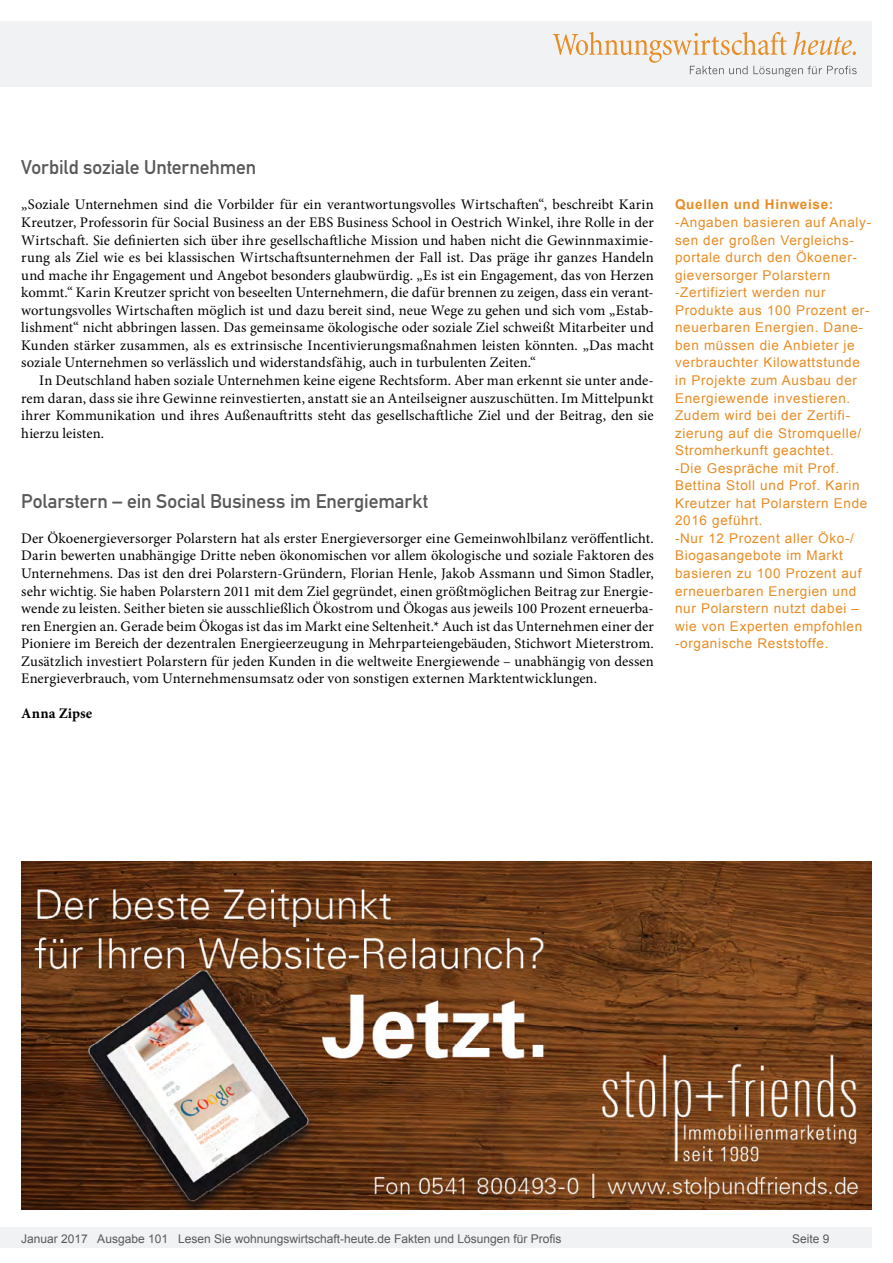
<style>
.page{position:relative;width:893px;height:1263px;background:#fff}
.page>*{position:absolute;margin:0;border:0;box-sizing:border-box;transform-origin:0 0}
.Überschrift_Grau{font:19.5px "DIN Mittelschrift";letter-spacing:-.005em;color:#595959}
.Fließtext_erste_Zeil{font:14.7px/17.5px "Minion Pro";letter-spacing:.005em;color:#000;text-align:justify}
.Fliesstext{font:14.7px/17.5px "Minion Pro";letter-spacing:.005em;color:#000;text-align:justify}
.AUTOR{font:700 14.7px "Minion Pro";letter-spacing:.01em;color:#000}
.Info{font:13.5px/17.5px "Arial";letter-spacing:.05em;color:#e88c24}
.Info-2{font:700 13.5px "Arial";letter-spacing:.05em;color:#e88c24}
.t1{font:12px "Arial";color:#595959}
</style>
<div class="page">
<div style="left:0;top:1227px;width:872px;height:20px;background:#f1f2f3"></div>
<div style="left:0;top:21px;width:872px;height:66px;background:#f1f2f3"></div>
<svg style="left:553px;top:32px;width:304px;height:45px"></svg>
<img style="left:21px;top:861px;width:851px;height:349px">
<p class="Überschrift_Grau" style="left:21px;top:156px;width:237px">Vorbild soziale Unternehmen</p>
<p class="Fließtext_erste_Zeil" style="left:21px;top:196px;width:634px">„Soziale Unternehmen sind die Vorbilder für ein verantwortungsvolles Wirtschaften“, beschreibt Karin Kreutzer, Professorin für Social Business an der EBS Business School in Oestrich Winkel, ihre Rolle in der Wirtschaft. Sie definierten sich über ihre gesellschaftliche Mission und haben nicht die Gewinnmaximie&shy;rung als Ziel wie es bei klassischen Wirtschaftsunternehmen der Fall ist. Das präge ihr ganzes Handeln und mache ihr Engagement und Angebot besonders glaubwürdig. „Es ist ein Engagement, das von Herzen kommt.“ Karin Kreutzer spricht von beseelten Unternehmern, die dafür brennen zu zeigen, dass ein verant&shy;wortungsvolles Wirtschaften möglich ist und dazu bereit sind, neue Wege zu gehen und sich vom „Estab&shy;lishment“ nicht abbringen lassen. Das gemeinsame ökologische oder soziale Ziel schweißt Mitarbeiter und Kunden stärker zusammen, als es extrinsische Incentivierungsmaßnahmen leisten könnten. „Das macht soziale Unternehmen so verlässlich und widerstandsfähig, auch in turbulenten Zeiten.“</p>
<p class="Fliesstext" style="left:21px;top:372px;width:634px;text-indent:18px">In Deutschland haben soziale Unternehmen keine eigene Rechtsform. Aber man erkennt sie unter ande&shy;rem daran, dass sie ihre Gewinne reinvestierten, anstatt sie an Anteilseigner auszuschütten. Im Mittelpunkt ihrer Kommunikation und ihres Außenauftritts steht das gesellschaftliche Ziel und der Beitrag, den sie hierzu leisten.</p>
<p class="Überschrift_Grau" style="left:21px;top:489px;width:408px">Polarstern – ein Social Business im Energiemarkt</p>
<p class="Fließtext_erste_Zeil" style="left:21px;top:529px;width:634px">Der Ökoenergieversorger Polarstern hat als erster Energieversorger eine Gemeinwohlbilanz veröffentlicht.<br>Darin bewerten unabhängige Dritte neben ökonomischen vor allem ökologische und soziale Faktoren des Unternehmens. Das ist den drei Polarstern-Gründern, Florian Henle, Jakob Assmann und Simon Stadler, sehr wichtig. Sie haben Polarstern 2011 mit dem Ziel gegründet, einen größtmöglichen Beitrag zur Energie&shy;wende zu leisten. Seither bieten sie ausschließlich Ökostrom und Ökogas aus jeweils 100 Prozent erneuerba&shy;ren Energien an. Gerade beim Ökogas ist das im Markt eine Seltenheit.* Auch ist das Unternehmen einer der Pioniere im Bereich der dezentralen Energieerzeugung in Mehrparteiengebäuden, Stichwort Mieterstrom.<br>Zusätzlich investiert Polarstern für jeden Kunden in die weltweite Energiewende – unabhängig von dessen Energieverbrauch, vom Unternehmensumsatz oder von sonstigen externen Marktentwicklungen.</p>
<p class="AUTOR" style="left:21px;top:703px;width:73px">Anna Zipse</p>
<p class="Info-2" style="left:675px;top:196px;width:160px">Quellen und Hinweise:</p>
<p class="Info" style="left:675px;top:214px;width:198px">-Angaben basieren auf Analy&shy;sen der großen Vergleichs&shy;portale durch den Ökoener&shy;gieversorger Polarstern</p>
<p class="Info" style="left:675px;top:284px;width:196px">-Zertifiziert werden nur<br>Produkte aus 100 Prozent er&shy;neuerbaren Energien. Dane&shy;ben müssen die Anbieter je verbrauchter Kilowattstunde in Projekte zum Ausbau der<br>Energiewende investieren.<br>Zudem wird bei der Zertifi&shy;zierung auf die Stromquelle/<br>Stromherkunft geachtet.</p>
<p class="Info" style="left:675px;top:459px;width:194px">-Die Gespräche mit Prof.<br>Bettina Stoll und Prof. Karin<br>Kreutzer hat Polarstern Ende<br>2016 geführt.</p>
<p class="Info" style="left:675px;top:529px;width:189px">-Nur 12 Prozent aller Öko-/<br>Biogasangebote im Markt basieren zu 100 Prozent auf erneuerbaren Energien und nur Polarstern nutzt dabei – wie von Experten empfohlen -organische Reststoffe.</p>
<p class="t1" style="left:21px;top:1230px;width:542px">Januar 2017 Ausgabe 101 Lesen Sie wohnungswirtschaft-heute.de Fakten und Lösungen für Profis</p>
<p class="t1" style="left:792px;top:1231px;width:39px">Seite 9</p>
</div>
